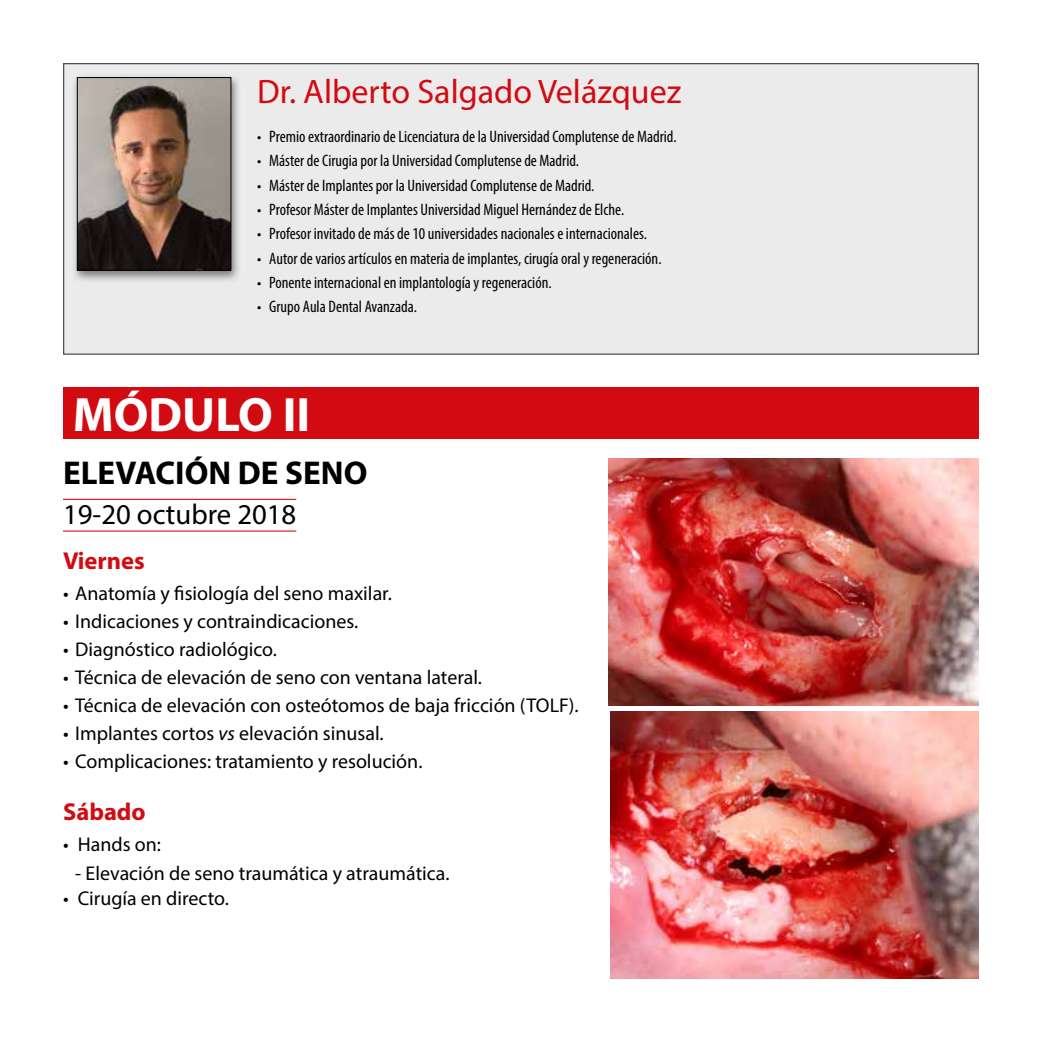
<style>
.page{position:relative;width:1042px;height:1042px;background:#fff}
.page>*{position:absolute;margin:0;border:0;box-sizing:border-box;transform-origin:0 0}
.t1{font:700 48.48px "Myriad Pro";color:#fff}
.t2{font:33.95px "Myriad Pro";color:#d20a11}
.t3{font:700 33.07px "Myriad Pro";color:#000}
.t4{font:28.7px "Myriad Pro";color:#000}
.t5{font:700 24.5px "Myriad Pro";color:#d20a11}
.t6{font:19.95px "Myriad Pro";color:#000}
.t7{font:condensed 16.62px "Myriad Pro";color:#000}
.s1{font-style:italic}
</style>
<div class="page">
<hr style="left:63px;top:499px;width:233px;height:1px;background:#d20a11">
<hr style="left:63px;top:530px;width:233px;height:1px;background:#d20a11">
<div style="left:63px;top:63px;width:916px;height:292px;background:#ebebeb"></div>
<div style="left:71px;top:74px;width:171px;height:209px;background:#000;opacity:.5"></div>
<img style="left:76px;top:77px;width:156px;height:194px">
<div style="left:63px;top:387px;width:916px;height:52px;background:#d20a11"></div>
<img style="left:609px;top:459px;width:370px;height:246px">
<img style="left:610px;top:711px;width:369px;height:268px">
<h2 class="t2" style="left:257px;top:70px;width:426px">Dr. Alberto Salgado Velázquez</h2>
<p class="t7" style="left:257px;top:126px;width:421px">• Premio extraordinario de Licenciatura de la Universidad Complutense de Madrid.</p>
<p class="t7" style="left:257px;top:151px;width:323px">• Máster de Cirugia por la Universidad Complutense de Madrid.</p>
<p class="t7" style="left:257px;top:175px;width:339px">• Máster de Implantes por la Universidad Complutense de Madrid.</p>
<p class="t7" style="left:257px;top:199px;width:369px">• Profesor Máster de Implantes Universidad Miguel Hernández de Elche.</p>
<p class="t7" style="left:257px;top:224px;width:391px">• Profesor invitado de más de 10 universidades nacionales e internacionales.</p>
<p class="t7" style="left:257px;top:248px;width:406px">• Autor de varios artículos en materia de implantes, cirugía oral y regeneración.</p>
<p class="t7" style="left:257px;top:272px;width:296px">• Ponente internacional en implantología y regeneración.</p>
<p class="t7" style="left:257px;top:297px;width:162px">• Grupo Aula Dental Avanzada.</p>
<h1 class="t1" style="left:73px;top:383px;width:239px">MÓDULO II</h1>
<h3 class="t3" style="left:63px;top:451px;width:306px">ELEVACIÓN DE SENO</h3>
<h3 class="t4" style="left:63px;top:497px;width:235px">19-20 octubre 2018</h3>
<h3 class="t5" style="left:63px;top:545px;width:83px">Viernes</h3>
<p class="t6" style="left:63px;top:581px;width:330px">• Anatomía y fisiología del seno maxilar.</p>
<p class="t6" style="left:63px;top:609px;width:297px">• Indicaciones y contraindicaciones.</p>
<p class="t6" style="left:63px;top:637px;width:215px">• Diagnóstico radiológico.</p>
<p class="t6" style="left:63px;top:665px;width:420px">• Técnica de elevación de seno con ventana lateral.</p>
<p class="t6" style="left:63px;top:693px;width:517px">• Técnica de elevación con osteótomos de baja fricción (TOLF).</p>
<p class="t6" style="left:63px;top:721px;width:322px">• Implantes cortos <span class="s1">vs</span> elevación sinusal.</p>
<p class="t6" style="left:63px;top:749px;width:361px">• Complicaciones: tratamiento y resolución.</p>
<h3 class="t5" style="left:63px;top:796px;width:84px">Sábado</h3>
<p class="t6" style="left:63px;top:832px;width:99px">• Hands on:</p>
<p class="t6" style="left:75px;top:861px;width:376px">- Elevación de seno traumática y atraumática.</p>
<p class="t6" style="left:63px;top:886px;width:167px">• Cirugía en directo.</p>
</div>
